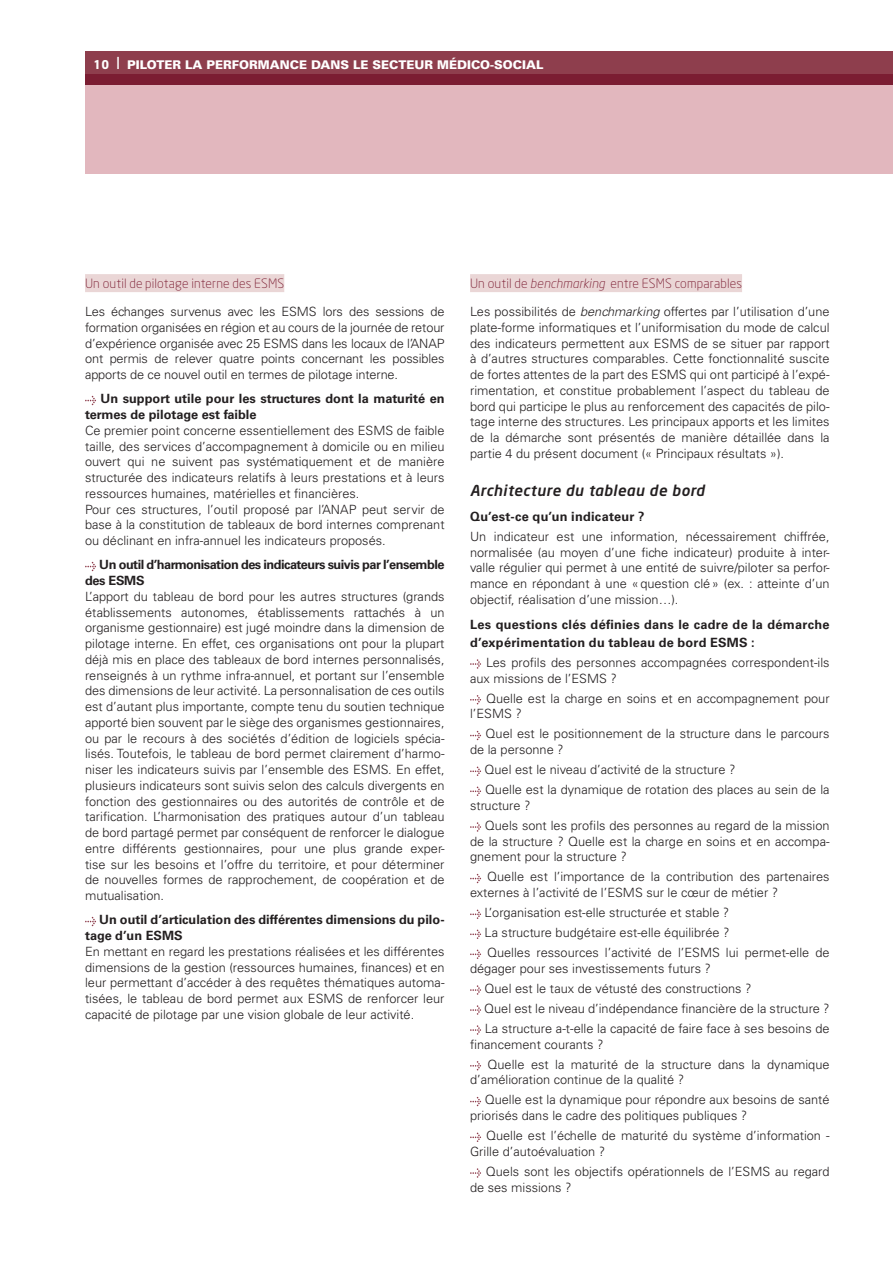
<style>
.page{position:relative;width:893px;height:1263px;background:#fff}
.page>*{position:absolute;margin:0;border:0;box-sizing:border-box;transform-origin:0 0}
.t1{font:italic 500 15px "Neo Sans";letter-spacing:.03em;color:#231f20}
.t2{font:300 12.75px/15.8px "Univers";color:#231f20}
.t3{font:700 12.75px/15.8px "Univers";color:#231f20}
.t4{font:700 12.75px/18px "Univers LT";letter-spacing:.02em;color:#231f20}
.t5{font:300 12.75px "Neo Sans";letter-spacing:.01em;color:#7b1d32}
.t6{font:700 12.75px/15.8px "Univers";letter-spacing:-.04em;color:#231f20}
.t7{font:900 12px "Univers LT";color:#fff}
.s1{font-family:"Neo Sans";font-weight:700}
.s2{font-style:italic}
</style>
<div class="page">
<div style="left:85px;top:51px;width:807px;height:25px;background:#8e3e4d"></div>
<div style="left:85px;top:76px;width:807px;height:98px;background:#e2b7be"></div>
<div style="left:85px;top:75px;width:807px;height:10px;background:#7b1d32"></div>
<div style="left:85px;top:274px;width:199px;height:18px;background:#ead6d6"></div>
<svg style="left:85px;top:396px;width:11px;height:9px"></svg>
<svg style="left:85px;top:562px;width:11px;height:9px"></svg>
<svg style="left:85px;top:917px;width:11px;height:9px"></svg>
<div style="left:470px;top:274px;width:272px;height:18px;background:#ead6d6"></div>
<svg style="left:470px;top:659px;width:11px;height:10px"></svg>
<svg style="left:470px;top:695px;width:11px;height:9px"></svg>
<svg style="left:470px;top:731px;width:11px;height:9px"></svg>
<svg style="left:470px;top:767px;width:11px;height:9px"></svg>
<svg style="left:470px;top:787px;width:11px;height:9px"></svg>
<svg style="left:470px;top:822px;width:11px;height:10px"></svg>
<svg style="left:470px;top:874px;width:11px;height:9px"></svg>
<svg style="left:470px;top:910px;width:11px;height:9px"></svg>
<svg style="left:470px;top:930px;width:11px;height:9px"></svg>
<svg style="left:470px;top:950px;width:11px;height:9px"></svg>
<svg style="left:470px;top:985px;width:11px;height:10px"></svg>
<svg style="left:470px;top:1005px;width:11px;height:10px"></svg>
<svg style="left:470px;top:1025px;width:11px;height:10px"></svg>
<svg style="left:470px;top:1061px;width:11px;height:9px"></svg>
<svg style="left:470px;top:1097px;width:11px;height:9px"></svg>
<svg style="left:470px;top:1133px;width:11px;height:9px"></svg>
<svg style="left:470px;top:1168px;width:11px;height:10px"></svg>
<p class="t7" style="left:94px;top:59px;width:451px"><span class="s1">10</span> <sup>|</sup> PILOTER LA PERFORMANCE DANS LE SECTEUR MÉDICO-SOCIAL</p>
<p class="t5" style="left:85px;top:277px;width:201px">Un outil de pilotage interne des ESMS</p>
<p class="t2" style="left:85px;top:305px;width:361px;text-align:justify">Les échanges survenus avec les ESMS lors des sessions de formation organisées en région et au cours de la journée de retour d’expérience organisée avec 25 ESMS dans les locaux de l’ANAP ont permis de relever quatre points concernant les possibles apports de ce nouvel outil en termes de pilotage interne.</p>
<p class="t3" style="left:85px;top:392px;width:361px;text-indent:15px">Un support utile pour les structures dont la maturité en termes de pilotage est faible</p>
<p class="t2" style="left:85px;top:424px;width:361px">Ce premier point concerne essentiellement des ESMS de faible taille, des services d’accompagnement à domicile ou en milieu ouvert qui ne suivent pas systématiquement et de manière structurée des indicateurs relatifs à leurs prestations et à leurs ressources humaines, matérielles et financières.<br>Pour ces structures, l’outil proposé par l’ANAP peut servir de base à la constitution de tableaux de bord internes comprenant ou déclinant en infra-annuel les indicateurs proposés.</p>
<p class="t6" style="left:85px;top:558px;width:361px;text-indent:14px">Un outil d’harmonisation des indicateurs suivis par l’ensemble des ESMS</p>
<p class="t2" style="left:85px;top:590px;width:361px;text-align:justify">L’apport du tableau de bord pour les autres structures (grands établissements autonomes, établissements rattachés à un organisme gestionnaire) est jugé moindre dans la dimension de pilotage interne. En effet, ces organisations ont pour la plupart déjà mis en place des tableaux de bord internes personnalisés, renseignés à un rythme infra-annuel, et portant sur l’ensemble des dimensions de leur activité. La personnalisation de ces outils est d’autant plus importante, compte tenu du soutien technique apporté bien souvent par le siège des organismes gestionnaires, ou par le recours à des sociétés d’édition de logiciels spécia&shy;lisés. Toutefois, le tableau de bord permet clairement d’harmo&shy;niser les indicateurs suivis par l’ensemble des ESMS. En effet, plusieurs indicateurs sont suivis selon des calculs divergents en fonction des gestionnaires ou des autorités de contrôle et de tarification. L’harmonisation des pratiques autour d’un tableau de bord partagé permet par conséquent de renforcer le dialogue entre différents gestionnaires, pour une plus grande exper&shy;tise sur les besoins et l’offre du territoire, et pour déterminer de nouvelles formes de rapprochement, de coopération et de mutualisation.</p>
<p class="t3" style="left:85px;top:913px;width:361px;text-indent:14px">Un outil d’articulation des différentes dimensions du pilo&shy;tage d’un ESMS</p>
<p class="t2" style="left:85px;top:945px;width:361px;text-align:justify">En mettant en regard les prestations réalisées et les différentes dimensions de la gestion (ressources humaines, finances) et en leur permettant d’accéder à des requêtes thématiques automa&shy;tisées, le tableau de bord permet aux ESMS de renforcer leur capacité de pilotage par une vision globale de leur activité.</p>
<p class="t5" style="left:470px;top:277px;width:273px">Un outil de <span class="s2">benchmarking</span> entre ESMS comparables</p>
<p class="t2" style="left:470px;top:305px;width:361px;text-align:justify">Les possibilités de <span class="s2">benchmarking</span> offertes par l’utilisation d’une plate-forme informatiques et l’uniformisation du mode de calcul des indicateurs permettent aux ESMS de se situer par rapport à d’autres structures comparables. Cette fonctionnalité suscite de fortes attentes de la part des ESMS qui ont participé à l’expé&shy;rimentation, et constitue probablement l’aspect du tableau de bord qui participe le plus au renforcement des capacités de pilo&shy;tage interne des structures. Les principaux apports et les limites de la démarche sont présentés de manière détaillée dans la partie 4 du présent document (« Principaux résultats »).</p>
<p class="t1" style="left:470px;top:483px;width:236px">Architecture du tableau de bord</p>
<p class="t4" style="left:470px;top:508px;width:176px">Qu’est-ce qu’un indicateur ?</p>
<p class="t2" style="left:470px;top:530px;width:361px;text-align:justify">Un indicateur est une information, nécessairement chiffrée, normalisée (au moyen d’une fiche indicateur) produite à inter&shy;valle régulier qui permet à une entité de suivre/piloter sa perfor&shy;mance en répondant à une « question clé » (ex. : atteinte d’un objectif, réalisation d’une mission…).</p>
<p class="t4" style="left:470px;top:616px;width:361px">Les questions clés définies dans le cadre de la démarche d’expérimentation du tableau de bord ESMS :</p>
<p class="t2" style="left:470px;top:656px;width:361px;text-indent:16px">Les profils des personnes accompagnées correspondent-ils aux missions de l’ESMS ?</p>
<p class="t2" style="left:470px;top:691px;width:361px;text-indent:16px">Quelle est la charge en soins et en accompagnement pour l’ESMS ?</p>
<p class="t2" style="left:470px;top:727px;width:361px;text-indent:16px">Quel est le positionnement de la structure dans le parcours de la personne ?</p>
<p class="t2" style="left:484px;top:761px;width:346px;line-height:20px">Quel est le niveau d’activité de la structure ?<br>Quelle est la dynamique de rotation des places au sein de la</p>
<p class="t2" style="left:485px;top:797px;width:346px;line-height:20px;text-indent:-15px">structure ?<br>Quels sont les profils des personnes au regard de la mission</p>
<p class="t2" style="left:470px;top:834px;width:361px">de la structure ? Quelle est la charge en soins et en accompa&shy;gnement pour la structure ?</p>
<p class="t2" style="left:470px;top:870px;width:361px;text-indent:17px">Quelle est l’importance de la contribution des partenaires externes à l’activité de l’ESMS sur le cœur de métier ?</p>
<p class="t2" style="left:484px;top:904px;width:346px;line-height:20px">L’organisation est-elle structurée et stable ?<br>La structure budgétaire est-elle équilibrée ?<br>Quelles ressources l’activité de l’ESMS lui permet-elle de</p>
<p class="t2" style="left:484px;top:960px;width:347px;line-height:20px;text-indent:-14px">dégager pour ses investissements futurs ?<br>Quel est le taux de vétusté des constructions ?<br>Quel est le niveau d’indépendance financière de la structure ?<br>La structure a-t-elle la capacité de faire face à ses besoins de</p>
<p class="t2" style="left:487px;top:1035px;width:343px;line-height:20px;text-indent:-18px">financement courants ?<br>Quelle est la maturité de la structure dans la dynamique</p>
<p class="t2" style="left:484px;top:1071px;width:346px;line-height:20px;text-indent:-15px">d’amélioration continue de la qualité ?<br>Quelle est la dynamique pour répondre aux besoins de santé</p>
<p class="t2" style="left:486px;top:1107px;width:345px;line-height:20px;text-indent:-16px">priorisés dans le cadre des politiques publiques ?<br>Quelle est l’échelle de maturité du système d’information -</p>
<p class="t2" style="left:486px;top:1143px;width:345px;line-height:20px;text-indent:-16px">Grille d’autoévaluation ?<br>Quels sont les objectifs opérationnels de l’ESMS au regard</p>
<p class="t2" style="left:470px;top:1180px;width:103px">de ses missions ?</p>
</div>
